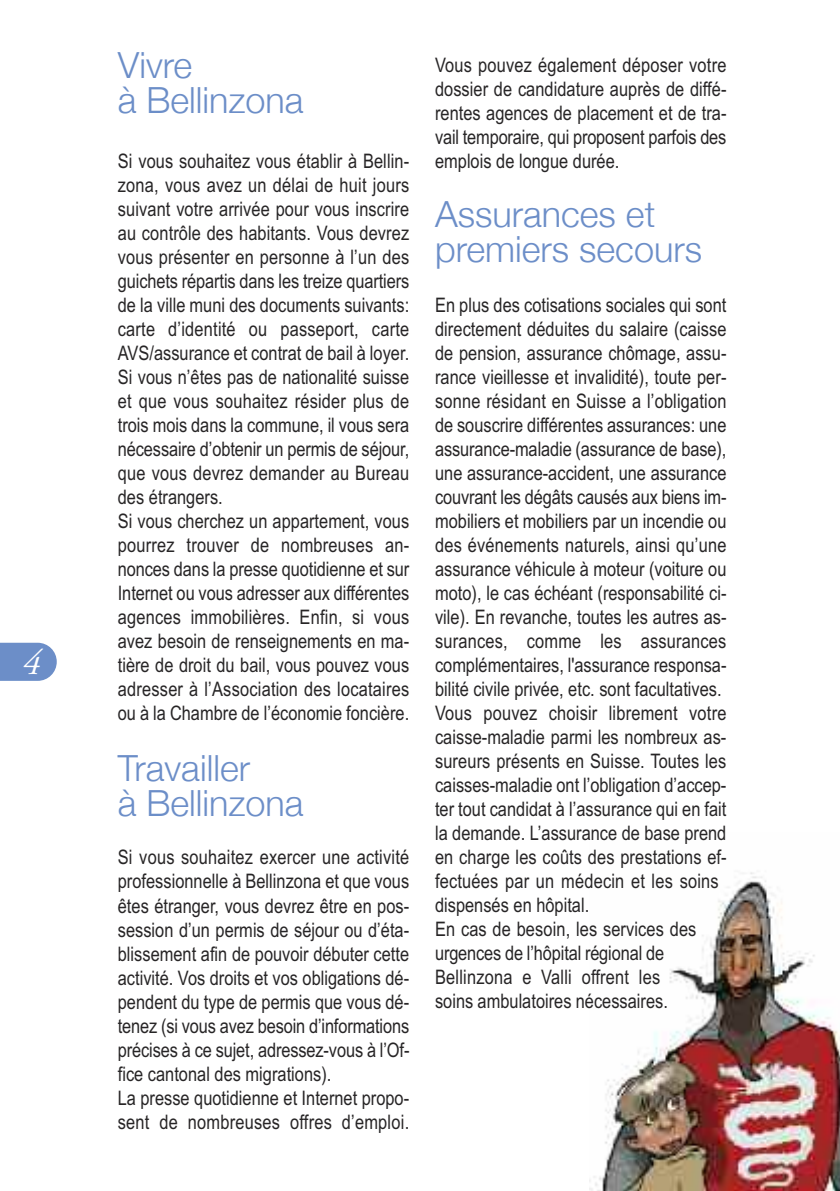
<style>
.page{position:relative;width:840px;height:1191px;background:#fff}
.page>*{position:absolute;margin:0;border:0;box-sizing:border-box;transform-origin:0 0}
.t1{font:300 36px/35.2px "Helvetica Neue";color:#6c8ec8}
.t2{font:italic 36px "Adobe Garamond Pro";color:#fff}
.t3{font:20px/24px "Arial Narrow";color:#272526}
</style>
<div class="page">
<img style="left:589px;top:872px;width:250px;height:319px">
<svg style="left:0;top:643px;width:57px;height:38px;background:#7796cc"></svg>
<h1 class="t2" style="left:22px;top:648px;width:19px">4</h1>
<h1 class="t1" style="left:118px;top:47px;width:187px">Vivre<br>à Bellinzona</h1>
<p class="t3" style="left:118px;top:149px;width:293px">Si vous souhaitez vous établir à Bellin&shy;zona, vous avez un délai de huit jours suivant votre arrivée pour vous inscrire au contrôle des habitants. Vous devrez vous présenter en personne à l’un des guichets répartis dans les treize quartiers de la ville muni des documents suivants: carte d’identité ou passeport, carte AVS/assurance et contrat de bail à loyer.<br>Si vous n’êtes pas de nationalité suisse et que vous souhaitez résider plus de trois mois dans la commune, il vous sera nécessaire d’obtenir un permis de séjour, que vous devrez demander au Bureau des étrangers.<br>Si vous cherchez un appartement, vous pourrez trouver de nombreuses an&shy;nonces dans la presse quotidienne et sur Internet ou vous adresser aux différentes agences immobilières. Enfin, si vous avez besoin de renseignements en ma&shy;tière de droit du bail, vous pouvez vous adresser à l’Association des locataires ou à la Chambre de l’économie foncière.</p>
<h1 class="t1" style="left:118px;top:750px;width:187px">Travailler<br>à Bellinzona</h1>
<p class="t3" style="left:118px;top:845px;width:293px">Si vous souhaitez exercer une activité professionnelle à Bellinzona et que vous êtes étranger, vous devrez être en pos&shy;session d’un permis de séjour ou d’éta&shy;blissement afin de pouvoir débuter cette activité. Vos droits et vos obligations dé&shy;pendent du type de permis que vous dé&shy;tenez (si vous avez besoin d’informations précises à ce sujet, adressez-vous à l’Of&shy;fice cantonal des migrations).<br>La presse quotidienne et Internet propo&shy;sent de nombreuses offres d’emploi.</p>
<p class="t3" style="left:435px;top:53px;width:293px;text-align:justify">Vous pouvez également déposer votre dossier de candidature auprès de diffé&shy;rentes agences de placement et de tra&shy;vail temporaire, qui proposent parfois des emplois de longue durée.</p>
<h1 class="t1" style="left:435px;top:196px;width:268px">Assurances et premiers secours</h1>
<p class="t3" style="left:435px;top:293px;width:293px">En plus des cotisations sociales qui sont directement déduites du salaire (caisse de pension, assurance chômage, assu&shy;rance vieillesse et invalidité), toute per&shy;sonne résidant en Suisse a l’obligation de souscrire différentes assurances: une assurance-maladie (assurance de base), une assurance-accident, une assurance couvrant les dégâts causés aux biens im&shy;mobiliers et mobiliers par un incendie ou des événements naturels, ainsi qu’une assurance véhicule à moteur (voiture ou moto), le cas échéant (responsabilité ci&shy;vile). En revanche, toutes les autres as&shy;surances, comme les assurances complémentaires, l'assurance responsa&shy;bilité civile privée, etc. sont facultatives.<br>Vous pouvez choisir librement votre caisse-maladie parmi les nombreux as&shy;sureurs présents en Suisse. Toutes les caisses-maladie ont l’obligation d’accep&shy;ter tout candidat à l’assurance qui en fait la demande. L’assurance de base prend en charge les coûts des prestations ef&shy;fectuées par un médecin et les soins dispensés en hôpital.<br>En cas de besoin, les services des urgences de l’hôpital régional de Bellinzona e Valli offrent les<br>soins ambulatoires nécessaires.</p>
</div>
